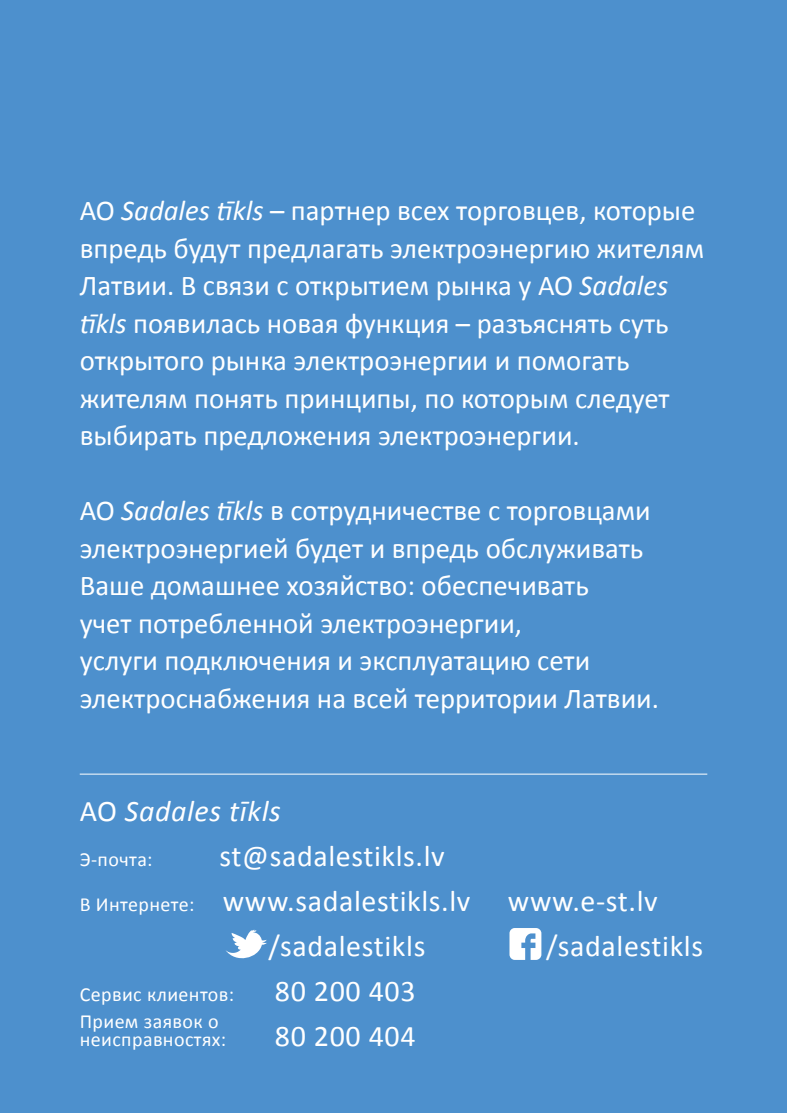
<style>
.page{position:relative;width:787px;height:1113px;background:#4d90cd}
.page>*{position:absolute;margin:0;border:0;box-sizing:border-box;transform-origin:0 0}
.t1{font:30px/45px "Calibri";letter-spacing:.02em;color:#fff}
.t2{font:italic 30px "Calibri";letter-spacing:.02em;color:#fff}
.t3{font:28.75px/37.5px "Calibri";color:#fff}
.t4{font:20px "Calibri";letter-spacing:.02em;color:#fff}
.s1{font-style:italic}
.s2{font-style:normal}
.s3{font-size:20px}
</style>
<div class="page">
<hr style="left:80px;top:773px;width:627px;height:1px;background:#fff">
<svg style="left:226px;top:929px;width:41px;height:30px"></svg>
<svg style="left:509px;top:928px;width:32px;height:32px"></svg>
<p class="t3" style="left:80px;top:191px;width:626px">АО <span class="s1">Sadales tīkls</span> – партнер всех торговцев, которые впредь будут предлагать электроэнергию жителям Латвии. В связи с открытием рынка у АО <span class="s1">Sadales tīkls</span> появилась новая функция – разъяснять суть открытого рынка электроэнергии и помогать жителям понять принципы, по которым следует выбирать предложения электроэнергии.</p>
<p class="t3" style="left:80px;top:490px;width:581px">АО <span class="s1">Sadales tīkls</span> в сотрудничестве с торговцами электроэнергией будет и впредь обслуживать Ваше домашнее хозяйство: обеспечивать<br>учет потребленной электроэнергии,<br>услуги подключения и эксплуатацию сети электроснабжения на всей территории Латвии.</p>
<p class="t2" style="left:80px;top:792px;width:203px"><span class="s2">АО</span> Sadales tīkls</p>
<p class="t4" style="left:80px;top:846px;width:74px">Э-почта:</p>
<p class="t1" style="left:80px;top:831px;width:392px;text-indent:140px">st@sadalestikls.lv<br><span class="s3">В Интернете:</span> www.sadalestikls.lv</p>
<p class="t1" style="left:508px;top:876px;width:151px">www.e-st.lv</p>
<p class="t1" style="left:268px;top:921px;width:158px">/sadalestikls</p>
<p class="t1" style="left:546px;top:921px;width:158px">/sadalestikls</p>
<p class="t4" style="left:80px;top:981px;width:156px">Сервис клиентов:</p>
<p class="t1" style="left:275px;top:966px;width:142px">80 200 403</p>
<p class="t4" style="left:80px;top:1026px;width:148px">неисправностях:</p>
<p class="t1" style="left:275px;top:1011px;width:142px">80 200 404</p>
<p class="t4" style="left:80px;top:1008px;width:140px">Прием заявок о</p>
</div>
